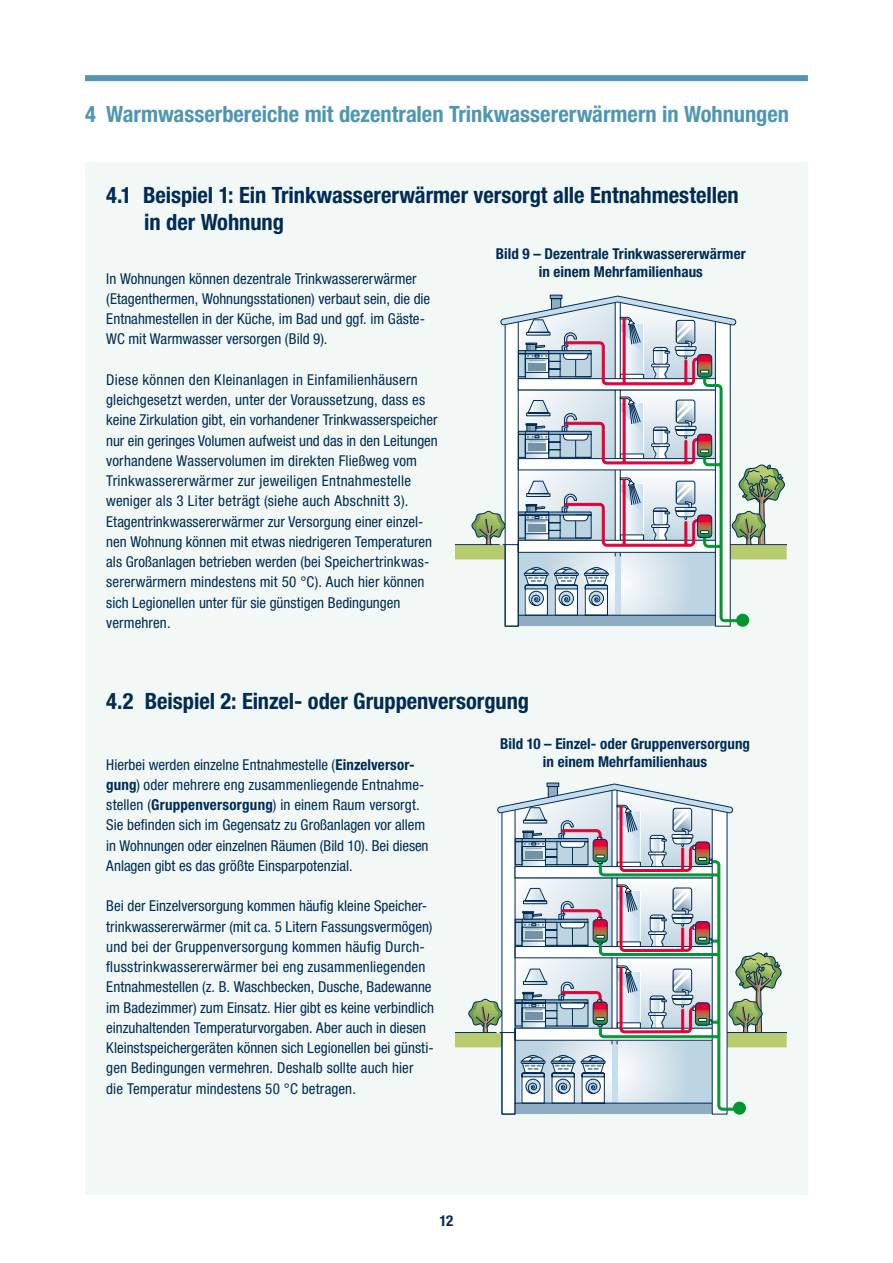
<style>
.page{position:relative;width:893px;height:1263px;background:#fff}
.page>*{position:absolute;margin:0;border:0;box-sizing:border-box;transform-origin:0 0}
.t1{font:700 condensed 22.5px/27px "Helvetica Neue LT Pro";color:#002b55}
.t2{font:700 condensed 22.5px "Helvetica Neue LT Pro";color:#4e96b3}
.t3{font:condensed 15px/20.2px "Helvetica Neue LT Pro";letter-spacing:.005em;color:#002b55}
.t4{font:700 condensed 15px/18px "Helvetica Neue LT Pro";letter-spacing:.005em;color:#002b55;text-align:center}
.s1{font-weight:700}
</style>
<div class="page">
<div style="left:85px;top:162px;width:723px;height:1033px;background:#f1f8f5"></div>
<div style="left:737px;top:615px;width:11px;height:11px;background:#009634;border-radius:50%"></div>
<div style="left:736px;top:614px;width:13px;height:13px;border:2px solid #009634;border-radius:50%"></div>
<svg style="left:455px;top:295px;width:332px;height:328px"></svg>
<div style="left:734px;top:1103px;width:11px;height:11px;background:#009634;border-radius:50%"></div>
<div style="left:733px;top:1102px;width:13px;height:13px;border:2px solid #009634;border-radius:50%"></div>
<svg style="left:455px;top:783px;width:332px;height:328px"></svg>
<div style="left:85px;top:75px;width:723px;height:6px;background:#4e96b3"></div>
<h1 class="t2" style="left:85px;top:100px;width:705px">4 Warmwasserbereiche mit dezentralen Trinkwassererwärmern in Wohnungen</h1>
<h1 class="t1" style="left:144px;top:181px;width:596px;text-indent:-38px">4.1 Beispiel 1: Ein Trinkwassererwärmer versorgt alle Entnahmestellen in der Wohnung</h1>
<p class="t3" style="left:106px;top:268px;width:325px">In Wohnungen können dezentrale Trinkwassererwärmer (Etagenthermen, Wohnungsstationen) verbaut sein, die die Entnahmestellen in der Küche, im Bad und ggf. im Gäste-WC mit Warmwasser versorgen (Bild 9).</p>
<p class="t3" style="left:106px;top:369px;width:333px">Diese können den Kleinanlagen in Einfamilienhäusern gleichgesetzt werden, unter der Voraussetzung, dass es keine Zirkulation gibt, ein vorhandener Trinkwasserspeicher nur ein geringes Volumen aufweist und das in den Leitungen vorhandene Wasservolumen im direkten Fließweg vom Trinkwassererwärmer zur jeweiligen Entnahmestelle weniger als 3 Liter beträgt (siehe auch Abschnitt 3).<br>Etagentrinkwassererwärmer zur Versorgung einer einzel&shy;nen Wohnung können mit etwas niedrigeren Temperaturen als Großanlagen betrieben werden (bei Speichertrinkwas&shy;sererwärmern mindestens mit 50 °C). Auch hier können sich Legionellen unter für sie günstigen Bedingungen vermehren.</p>
<p class="t4" style="left:496px;top:245px;width:251px">Bild 9 – Dezentrale Trinkwassererwärmer in einem Mehrfamilienhaus</p>
<h1 class="t1" style="left:106px;top:687px;width:424px">4.2 Beispiel 2: Einzel- oder Gruppenversorgung</h1>
<p class="t3" style="left:106px;top:754px;width:324px">Hierbei werden einzelne Entnahmestelle (<span class="s1">Einzelversor&shy;gung</span>) oder mehrere eng zusammenliegende Entnahme&shy;stellen (<span class="s1">Gruppenversorgung</span>) in einem Raum versorgt.<br>Sie befinden sich im Gegensatz zu Großanlagen vor allem in Wohnungen oder einzelnen Räumen (Bild 10). Bei diesen Anlagen gibt es das größte Einsparpotenzial.</p>
<p class="t3" style="left:106px;top:896px;width:329px">Bei der Einzelversorgung kommen häufig kleine Speicher&shy;trinkwassererwärmer (mit ca. 5 Litern Fassungsvermögen) und bei der Gruppenversorgung kommen häufig Durch&shy;flusstrinkwassererwärmer bei eng zusammenliegenden Entnahmestellen (z. B. Waschbecken, Dusche, Badewanne im Badezimmer) zum Einsatz. Hier gibt es keine verbindlich einzuhaltenden Temperaturvorgaben. Aber auch in diesen Kleinstspeichergeräten können sich Legionellen bei günsti&shy;gen Bedingungen vermehren. Deshalb sollte auch hier<br>die Temperatur mindestens 50 °C betragen.</p>
<p class="t4" style="left:440px;top:1211px;width:15px">12</p>
<p class="t4" style="left:500px;top:735px;width:251px">Bild 10 – Einzel- oder Gruppenversorgung in einem Mehrfamilienhaus</p>
</div>
